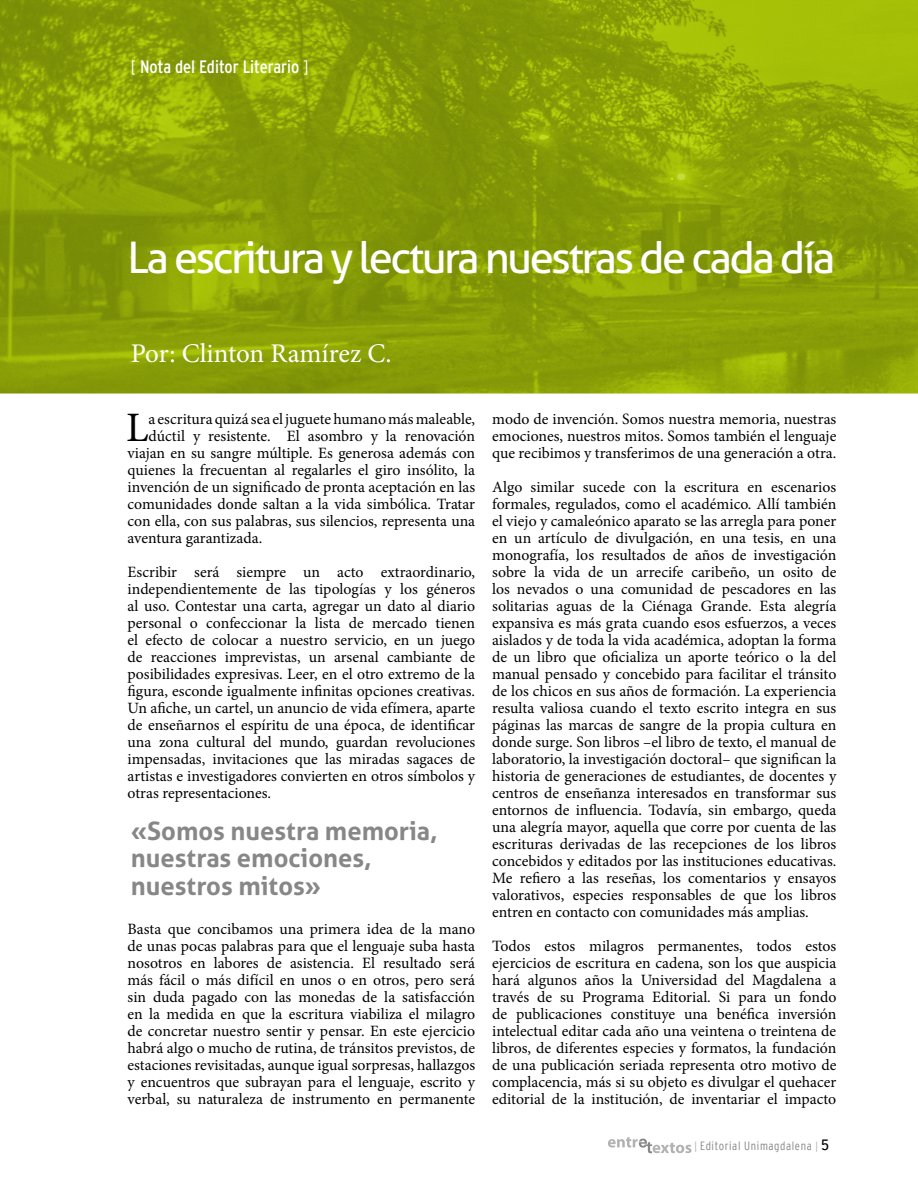
<style>
.page{position:relative;width:918px;height:1191px;background:#fff}
.page>*{position:absolute;margin:0;border:0;box-sizing:border-box;transform-origin:0 0}
.t1{font:43.5px "Aller";letter-spacing:-.06em;color:#fff}
.t2{font:41.85px "Minion Pro";color:#000}
.t3{font:27px "Minion Pro";letter-spacing:-.005em;color:#fff}
.t4{font:700 25.5px/27.5px "Aller";color:#878787}
.t5{font:condensed 18px "Interstate";color:#fff}
.t6{font:15.75px/17px "Minion Pro";color:#000;text-align:justify}
.t7{font:300 condensed 12px "Interstate";letter-spacing:.05em;color:#878787}
.s1{font-weight:300}
.s2{font-family:"Interstate Mono Lgt";font-weight:400;font-stretch:normal;font-size:10.5px;color:#b3b2b2}
.s3{font-family:"Interstate Cond Mono";font-weight:400;font-stretch:normal;font-size:15px;color:#000}
</style>
<div class="page">
<svg style="left:608px;top:1137px;width:84px;height:16px"></svg>
<img style="left:0;top:0;width:918px;height:393px">
<p class="t5" style="left:131px;top:57px;width:179px"><span class="s1">[</span> Nota del Editor Literario <span class="s1">]</span></p>
<h1 class="t1" style="left:128px;top:231px;width:709px">La escritura y lectura nuestras de cada día</h1>
<h3 class="t3" style="left:131px;top:335px;width:262px">Por: Clinton Ramírez C.</h3>
<h2 class="t2" style="left:126px;top:399px;width:24px">L</h2>
<p class="t6" style="left:149px;top:410px;width:328px">a escritura quizá sea el juguete humano más maleable,</p>
<p class="t6" style="left:149px;top:427px;width:328px">dúctil y resistente. El asombro y la renovación</p>
<p class="t6" style="left:128px;top:444px;width:349px">viajan en su sangre múltiple. Es generosa además con</p>
<p class="t6" style="left:128px;top:461px;width:349px">quienes la frecuentan al regalarles el giro insólito, la</p>
<p class="t6" style="left:128px;top:478px;width:349px">invención de un significado de pronta aceptación en las</p>
<p class="t6" style="left:128px;top:495px;width:349px">comunidades donde saltan a la vida simbólica. Tratar</p>
<p class="t6" style="left:128px;top:512px;width:349px">con ella, con sus palabras, sus silencios, representa una</p>
<p class="t6" style="left:128px;top:529px;width:136px">aventura garantizada.</p>
<p class="t6" style="left:128px;top:563px;width:349px">Escribir será siempre un acto extraordinario, independientemente de las tipologías y los géneros al uso. Contestar una carta, agregar un dato al diario personal o confeccionar la lista de mercado tienen el efecto de colocar a nuestro servicio, en un juego de reacciones imprevistas, un arsenal cambiante de posibilidades expresivas. Leer, en el otro extremo de la figura, esconde igualmente infinitas opciones creativas.<br>Un afiche, un cartel, un anuncio de vida efímera, aparte de enseñarnos el espíritu de una época, de identificar una zona cultural del mundo, guardan revoluciones impensadas, invitaciones que las miradas sagaces de artistas e investigadores convierten en otros símbolos y otras representaciones.</p>
<h3 class="t4" style="left:131px;top:817px;width:308px">«Somos nuestra memoria, nuestras emociones, nuestros mitos»</h3>
<p class="t6" style="left:128px;top:920px;width:349px">Basta que concibamos una primera idea de la mano de unas pocas palabras para que el lenguaje suba hasta nosotros en labores de asistencia. El resultado será más fácil o más difícil en unos o en otros, pero será sin duda pagado con las monedas de la satisfacción en la medida en que la escritura viabiliza el milagro de concretar nuestro sentir y pensar. En este ejercicio habrá algo o mucho de rutina, de tránsitos previstos, de estaciones revisitadas, aunque igual sorpresas, hallazgos y encuentros que subrayan para el lenguaje, escrito y verbal, su naturaleza de instrumento en permanente</p>
<p class="t6" style="left:492px;top:410px;width:346px">modo de invención. Somos nuestra memoria, nuestras emociones, nuestros mitos. Somos también el lenguaje que recibimos y transferimos de una generación a otra.</p>
<p class="t6" style="left:492px;top:478px;width:346px">Algo similar sucede con la escritura en escenarios formales, regulados, como el académico. Allí también el viejo y camaleónico aparato se las arregla para poner en un artículo de divulgación, en una tesis, en una monografía, los resultados de años de investigación sobre la vida de un arrecife caribeño, un osito de los nevados o una comunidad de pescadores en las solitarias aguas de la Ciénaga Grande. Esta alegría expansiva es más grata cuando esos esfuerzos, a veces aislados y de toda la vida académica, adoptan la forma de un libro que oficializa un aporte teórico o la del manual pensado y concebido para facilitar el tránsito de los chicos en sus años de formación. La experiencia resulta valiosa cuando el texto escrito integra en sus páginas las marcas de sangre de la propia cultura en donde surge. Son libros –el libro de texto, el manual de laboratorio, la investigación doctoral– que significan la historia de generaciones de estudiantes, de docentes y centros de enseñanza interesados en transformar sus entornos de influencia. Todavía, sin embargo, queda una alegría mayor, aquella que corre por cuenta de las escrituras derivadas de las recepciones de los libros concebidos y editados por las instituciones educativas.<br>Me refiero a las reseñas, los comentarios y ensayos valorativos, especies responsables de que los libros entren en contacto con comunidades más amplias.</p>
<p class="t6" style="left:492px;top:937px;width:346px">Todos estos milagros permanentes, todos estos ejercicios de escritura en cadena, son los que auspicia hará algunos años la Universidad del Magdalena a través de su Programa Editorial. Si para un fondo de publicaciones constituye una benéfica inversión intelectual editar cada año una veintena o treintena de libros, de diferentes especies y formatos, la fundación de una publicación seriada representa otro motivo de complacencia, más si su objeto es divulgar el quehacer editorial de la institución, de inventariar el impacto</p>
<p class="t7" style="left:694px;top:1139px;width:136px"><span class="s2">|</span> Editorial Unimagdalena <span class="s2">|</span> <span class="s3">5</span></p>
</div>
